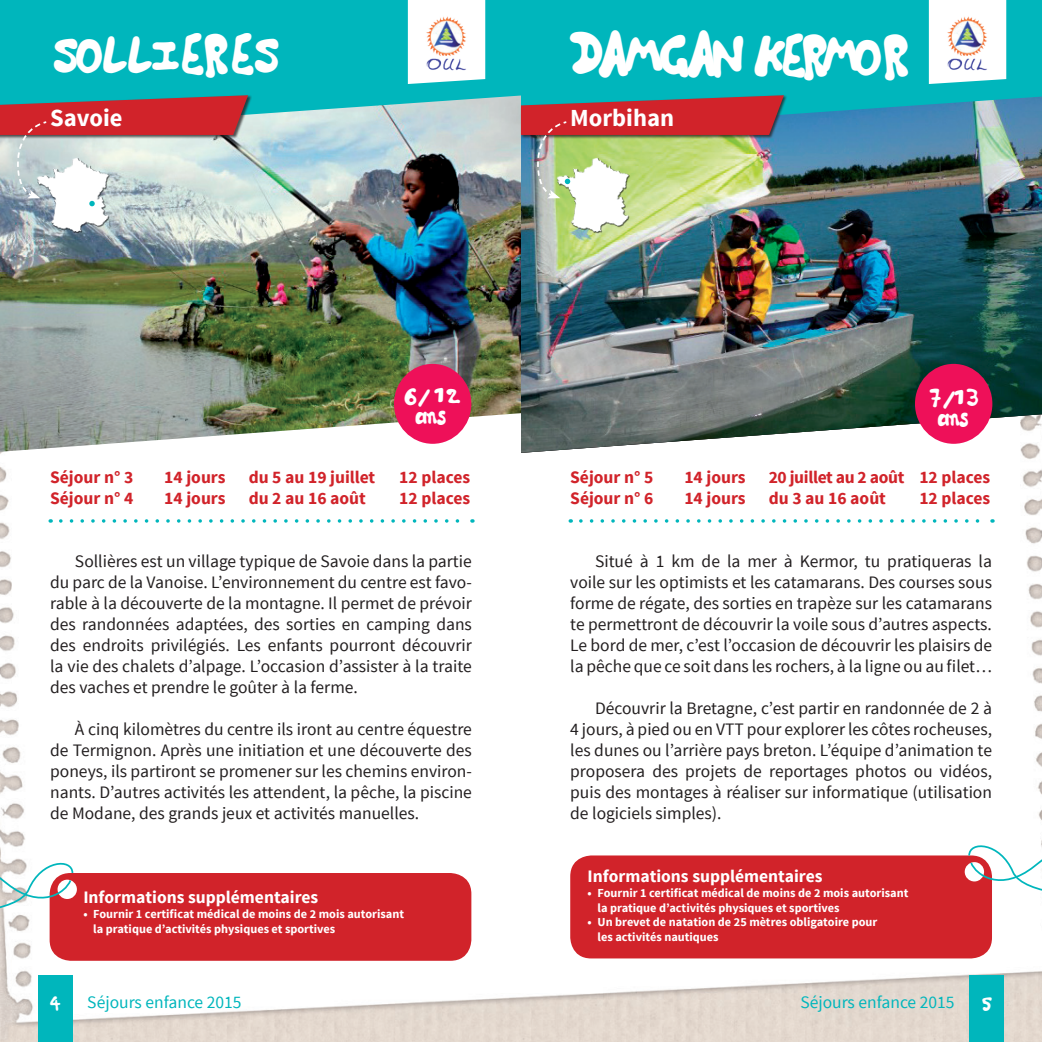
<style>
.page{position:relative;width:1042px;height:1042px;background:#fff}
.page>*{position:absolute;margin:0;border:0;box-sizing:border-box;transform-origin:0 0}
.t1{font:38.5px "Bo B";letter-spacing:-.13em;color:#fff}
.t2{font:36.75px "Bo B";letter-spacing:-.15em;color:#fff}
.t3{font:700 24.5px "Source Sans Pro";color:#fff}
.t4{font:21px "Bo B";color:#fff}
.t5{font:17.5px/21px "Source Sans Pro";color:#231f20;text-align:justify}
.t6{font:700 17.5px "Source Sans Pro";color:#d1232a}
.t7{font:700 17.5px "Source Sans Pro";color:#fff}
.t8{font:17.5px "Source Sans Pro";color:#00b6bc}
.t9{font:700 17.5px "Source Sans Pro";letter-spacing:-.02em;color:#d1232a}
.t10{font:17.5px "Bo B";letter-spacing:-.25em;color:#fff}
.t11{font:700 12.25px/14.7px "Source Sans Pro";color:#fff}
</style>
<div class="page">
<img style="left:0;top:453px;width:1042px;height:589px">
<div style="left:38px;top:975px;width:34px;height:67px;background:#00b6bc"></div>
<div style="left:969px;top:975px;width:35px;height:67px;background:#00b6bc"></div>
<img style="left:0;top:133px;width:1042px;height:320px">
<svg style="left:0;top:0;width:521px;height:133px;background:#1cbbc0"></svg>
<svg style="left:521px;top:0;width:521px;height:133px;background:#0ab0bb"></svg>
<svg style="left:408px;top:0;width:77px;height:84px"></svg>
<svg style="left:929px;top:0;width:77px;height:84px"></svg>
<div style="left:915px;top:364px;width:77px;height:80px;background:#ee1059;border-radius:50%"></div>
<div style="left:394px;top:364px;width:77px;height:80px;background:#ee1059;border-radius:50%"></div>
<img style="left:35px;top:206px;width:75px;height:30px">
<svg style="left:0;top:95px;width:248px;height:111px;background:#c4a0a1"></svg>
<svg style="left:0;top:855px;width:471px;height:106px"></svg>
<svg style="left:61px;top:519px;width:412px;height:4px"></svg>
<img style="left:555px;top:198px;width:74px;height:38px">
<img style="left:521px;top:95px;width:263px;height:103px">
<div style="left:570px;top:855px;width:422px;height:103px;background:#d1232a"></div>
<svg style="left:967px;top:837px;width:75px;height:61px"></svg>
<svg style="left:581px;top:519px;width:405px;height:4px"></svg>
<img style="left:946px;top:15px;width:43px;height:59px">
<img style="left:425px;top:15px;width:43px;height:59px">
<h2 class="t2" style="left:50px;top:30px;width:233px">SOLLIERES</h2>
<h3 class="t3" style="left:50px;top:102px;width:74px">Savoie</h3>
<h1 class="t1" style="left:570px;top:30px;width:343px">DAMGAN KERMOR</h1>
<h3 class="t3" style="left:570px;top:102px;width:105px">Morbihan</h3>
<p class="t4" style="left:402px;top:382px;width:61px">6/ 12</p>
<p class="t10" style="left:414px;top:406px;width:36px">ans</p>
<p class="t6" style="left:50px;top:466px;width:85px">Séjour n° 3</p>
<p class="t6" style="left:164px;top:466px;width:63px">14 jours</p>
<p class="t6" style="left:249px;top:466px;width:128px">du 5 au 19 juillet</p>
<p class="t6" style="left:399px;top:466px;width:72px">12 places</p>
<p class="t6" style="left:50px;top:487px;width:85px">Séjour n° 4</p>
<p class="t6" style="left:164px;top:487px;width:63px">14 jours</p>
<p class="t6" style="left:249px;top:487px;width:119px">du 2 au 16 août</p>
<p class="t6" style="left:399px;top:487px;width:72px">12 places</p>
<p class="t5" style="left:50px;top:551px;width:423px;text-indent:25px">Sollières est un village typique de Savoie dans la partie du parc de la Vanoise. L’environnement du centre est favo&shy;rable à la découverte de la montagne. Il permet de prévoir des randonnées adaptées, des sorties en camping dans des endroits privilégiés. Les enfants pourront découvrir la vie des chalets d’alpage. L’occasion d’assister à la traite des vaches et prendre le goûter à la ferme.</p>
<p class="t5" style="left:50px;top:719px;width:423px;text-indent:25px">À cinq kilomètres du centre ils iront au centre équestre de Termignon. Après une initiation et une découverte des poneys, ils partiront se promener sur les chemins environ&shy;nants. D’autres activités les attendent, la pêche, la piscine de Modane, des grands jeux et activités manuelles.</p>
<p class="t7" style="left:83px;top:886px;width:236px">Informations supplémentaires</p>
<p class="t11" style="left:93px;top:907px;width:312px;text-indent:-10px">• Fournir 1 certificat médical de moins de 2 mois autorisant la pratique d’activités physiques et sportives</p>
<p class="t4" style="left:927px;top:383px;width:56px">7/13</p>
<p class="t10" style="left:937px;top:407px;width:36px">ans</p>
<p class="t6" style="left:570px;top:466px;width:85px">Séjour n° 5</p>
<p class="t6" style="left:684px;top:466px;width:63px">14 jours</p>
<p class="t9" style="left:769px;top:466px;width:223px">20 juillet au 2 août 12 places</p>
<p class="t6" style="left:570px;top:487px;width:85px">Séjour n° 6</p>
<p class="t6" style="left:684px;top:487px;width:63px">14 jours</p>
<p class="t6" style="left:769px;top:487px;width:119px">du 3 au 16 août</p>
<p class="t6" style="left:919px;top:487px;width:72px">12 places</p>
<p class="t5" style="left:570px;top:551px;width:423px;text-indent:25px">Situé à 1 km de la mer à Kermor, tu pratiqueras la voile sur les optimists et les catamarans. Des courses sous forme de régate, des sorties en trapèze sur les catamarans te permettront de découvrir la voile sous d’autres aspects.<br>Le bord de mer, c’est l’occasion de découvrir les plaisirs de la pêche que ce soit dans les rochers, à la ligne ou au filet…</p>
<p class="t5" style="left:570px;top:698px;width:423px;text-indent:25px">Découvrir la Bretagne, c’est partir en randonnée de 2 à 4 jours, à pied ou en VTT pour explorer les côtes rocheuses, les dunes ou l’arrière pays breton. L’équipe d’animation te proposera des projets de reportages photos ou vidéos, puis des montages à réaliser sur informatique (utilisation de logiciels simples).</p>
<p class="t7" style="left:587px;top:865px;width:236px">Informations supplémentaires</p>
<p class="t11" style="left:597px;top:886px;width:312px;text-indent:-10px">• Fournir 1 certificat médical de moins de 2 mois autorisant la pratique d’activités physiques et sportives</p>
<p class="t11" style="left:597px;top:915px;width:281px;text-indent:-10px">• Un brevet de natation de 25 mètres obligatoire pour les activités nautiques</p>
<p class="t10" style="left:48px;top:992px;width:16px">4</p>
<p class="t8" style="left:87px;top:991px;width:156px">Séjours enfance 2015</p>
<p class="t8" style="left:800px;top:991px;width:156px">Séjours enfance 2015</p>
<p class="t10" style="left:979px;top:992px;width:16px">5</p>
</div>
